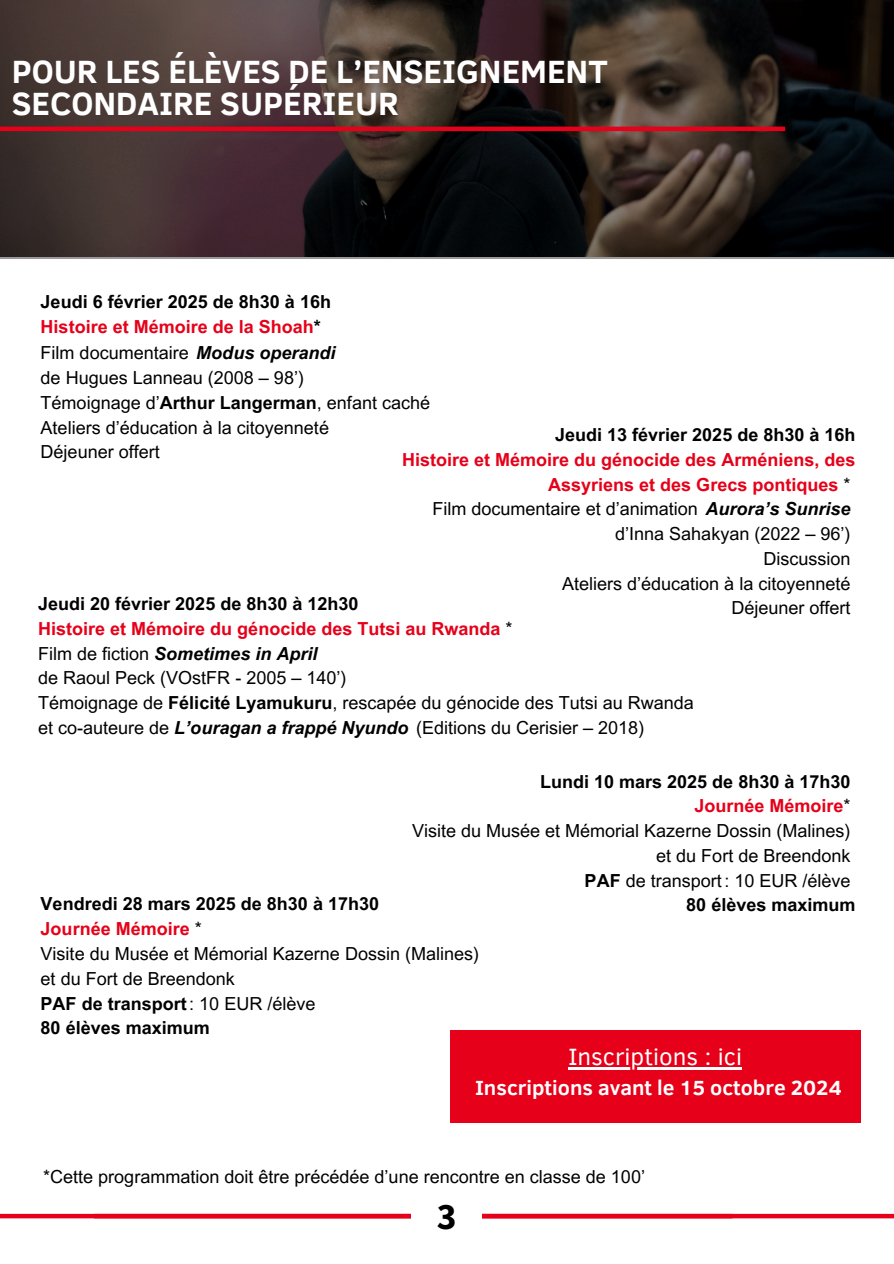
<style>
.page{position:relative;width:894px;height:1264px;background:#fff}
.page>*{position:absolute;margin:0;border:0;box-sizing:border-box;transform-origin:0 0}
.t1{font:700 37.5px "Source Sans Pro";color:#000}
.t2{font:700 33px/32.7px "Clear Sans";color:#fff}
.t3{font:24.15px "Clear Sans";color:#fff}
.t4{font:700 21px "Clear Sans";color:#fff}
.t5{font:18px "Arial MT Pro";color:#000}
.t6{font:700 18px/24.8px "Arial MT Pro";color:#000}
.t7{font:700 18px/24.8px "Arial MT Pro";color:#e60019;text-align:right}
.t8{font:italic 700 18px "Arial MT Pro";color:#000}
.s1{color:#e60019}
.s2{font-weight:700;font-style:italic}
.s3{font-weight:700}
.s4{font-weight:400;color:#000}
.s5{font-weight:400;font-style:normal}
.s6{font-weight:400}
</style>
<div class="page">
<svg style="left:0;top:0;width:893px;height:258px;background:#322725"></svg>
<hr style="left:0;top:127px;width:785px;height:4px;background:#e60019">
<div style="left:94px;top:1213px;width:799px;height:5px;background:#e60019"></div>
<div style="left:0;top:1213px;width:732px;height:5px;background:#e60019"></div>
<div style="left:411px;top:1184px;width:70px;height:58px;background:#fff"></div>
<div style="left:450px;top:1030px;width:410px;height:92px;background:#e60019"></div>
<hr style="left:568px;top:1066px;width:173px;height:3px;background:#fff">
<h1 class="t2" style="left:12px;top:53px;width:597px">POUR LES ÉLÈVES DE L’ENSEIGNEMENT<br>SECONDAIRE SUPÉRIEUR</h1>
<p class="t6" style="left:41px;top:291px;width:292px">Jeudi 6 février 2025 de 8h30 à 16h<br><span class="s1">Histoire et Mémoire de la Shoah</span>*</p>
<p class="t5" style="left:41px;top:346px;width:296px">Film documentaire <span class="s2">Modus operandi</span></p>
<p class="t5" style="left:41px;top:371px;width:265px">de Hugues Lanneau (2008 – 98’)</p>
<p class="t5" style="left:41px;top:396px;width:391px">Témoignage d’<span class="s3">Arthur Langerman</span>, enfant caché</p>
<p class="t5" style="left:41px;top:420px;width:290px">Ateliers d’éducation à la citoyenneté</p>
<p class="t5" style="left:41px;top:445px;width:121px">Déjeuner offert</p>
<h4 class="t6" style="left:555px;top:424px;width:302px">Jeudi 13 février 2025 de 8h30 à 16h</h4>
<p class="t7" style="left:402px;top:449px;width:455px">Histoire et Mémoire du génocide des Arméniens, des<br>Assyriens et des Grecs pontiques <span class="s4">*</span></p>
<p class="t5" style="left:432px;top:502px;width:419px">Film documentaire et d’animation <span class="s2">Aurora’s Sunrise</span></p>
<p class="t5" style="left:615px;top:527px;width:237px">d’Inna Sahakyan (2022 – 96’)</p>
<p class="t5" style="left:763px;top:552px;width:89px">Discussion</p>
<p class="t5" style="left:562px;top:576px;width:290px">Ateliers d’éducation à la citoyenneté</p>
<p class="t5" style="left:731px;top:601px;width:121px">Déjeuner offert</p>
<p class="t6" style="left:38px;top:593px;width:322px">Jeudi 20 février 2025 de 8h30 à 12h30</p>
<p class="t7" style="left:38px;top:618px;width:476px">Histoire et Mémoire du génocide des Tutsi au Rwanda <span class="s4">*</span></p>
<p class="t8" style="left:38px;top:646px;width:281px"><span class="s5">Film de fiction</span> Sometimes in April</p>
<p class="t5" style="left:38px;top:671px;width:310px">de Raoul Peck (VOstFR - 2005 – 140’)</p>
<p class="t5" style="left:38px;top:696px;width:657px">Témoignage de <span class="s3">Félicité Lyamukuru</span>, rescapée du génocide des Tutsi au Rwanda</p>
<p class="t5" style="left:38px;top:721px;width:607px">et co-auteure de <span class="s2">L’ouragan a frappé Nyundo</span> (Editions du Cerisier – 2018)</p>
<p class="t6" style="left:540px;top:771px;width:312px">Lundi 10 mars 2025 de 8h30 à 17h30</p>
<p class="t7" style="left:694px;top:795px;width:158px">Journée Mémoire<span class="s4">*</span></p>
<p class="t5" style="left:412px;top:824px;width:440px">Visite du Musée et Mémorial Kazerne Dossin (Malines)</p>
<p class="t5" style="left:656px;top:848px;width:196px">et du Fort de Breendonk</p>
<p class="t5" style="left:584px;top:873px;width:267px"><span class="s3">PAF</span> de transport: 10 EUR /élève</p>
<p class="t6" style="left:686px;top:894px;width:171px">80 élèves maximum</p>
<p class="t6" style="left:41px;top:894px;width:340px">Vendredi 28 mars 2025 de 8h30 à 17h30</p>
<p class="t7" style="left:41px;top:918px;width:163px">Journée Mémoire <span class="s4">*</span></p>
<p class="t5" style="left:41px;top:946px;width:440px">Visite du Musée et Mémorial Kazerne Dossin (Malines)</p>
<p class="t5" style="left:41px;top:971px;width:196px">et du Fort de Breendonk</p>
<h2 class="t6" style="left:41px;top:993px;width:276px">PAF de transport<span class="s6">: 10 EUR /élève</span></h2>
<h3 class="t6" style="left:41px;top:1017px;width:171px">80 élèves maximum</h3>
<p class="t3" style="left:568px;top:1038px;width:175px">Inscriptions : ici</p>
<p class="t4" style="left:475px;top:1072px;width:368px">Inscriptions avant le 15 octobre 2024</p>
<p class="t5" style="left:43px;top:1169px;width:603px">*Cette programmation doit être précédée d’une rencontre en classe de 100’</p>
<p class="t1" style="left:437px;top:1192px;width:21px">3</p>
</div>
